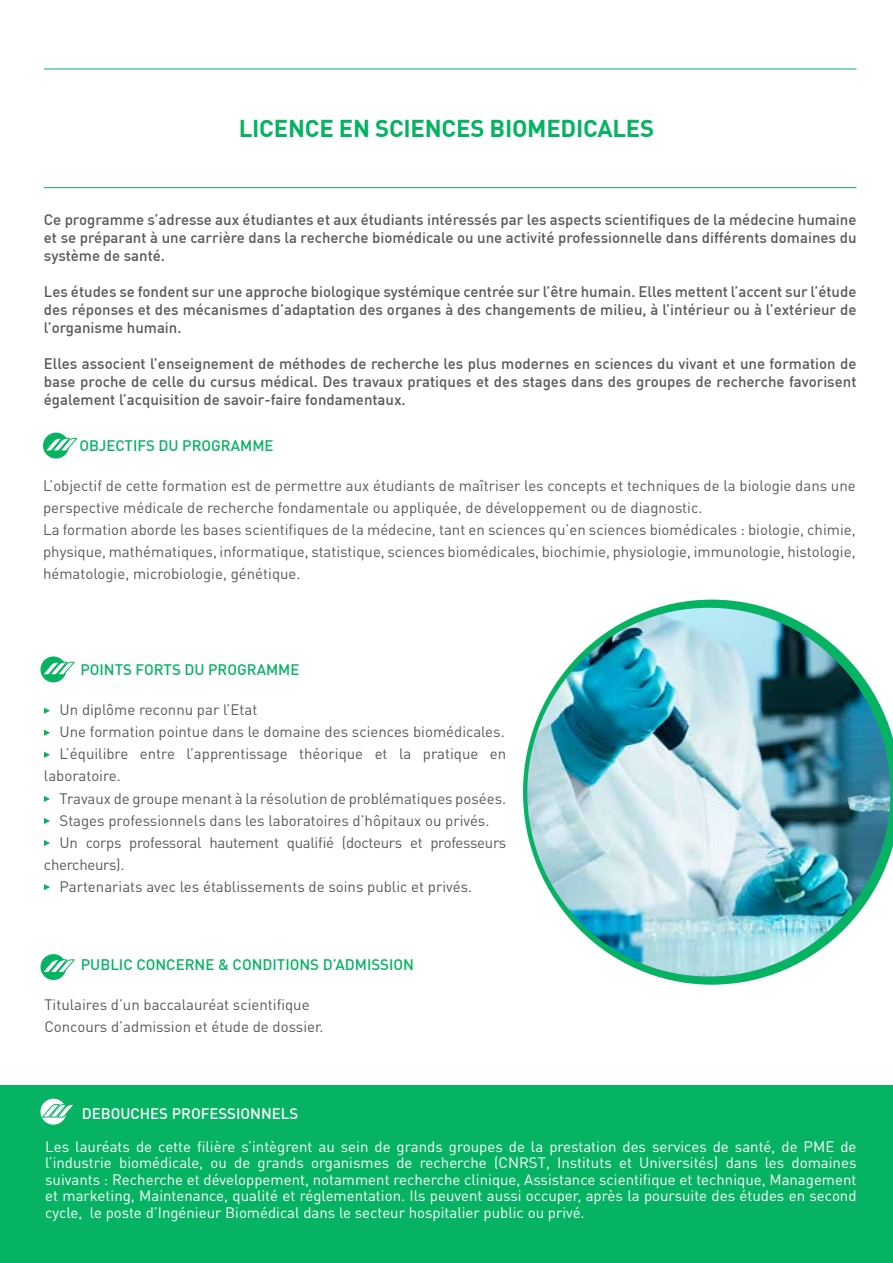
<style>
.page{position:relative;width:893px;height:1263px;background:#fff}
.page>*{position:absolute;margin:0;border:0;box-sizing:border-box;transform-origin:0 0}
.t1{font:700 23.85px "DIN Pro";letter-spacing:-.01em;color:#06b363}
.t2{font:15px/22px "DIN Pro";color:#58595b}
.t3{font:500 15px/18px "DIN Pro";color:#58595b;text-align:justify}
.t4{font:15px/16.5px "DIN Pro";color:#fff;text-align:justify}
.t5{font:500 15px "DIN Pro";color:#06b363}
.t6{font:15px "DIN Pro";letter-spacing:-.02em;color:#58595b}
.t7{font:500 15px "DIN Pro";color:#fff}
</style>
<div class="page">
<svg style="left:523px;top:600px;width:370px;height:385px"></svg>
<div style="left:0;top:1086px;width:893px;height:177px;background:#06b363"></div>
<svg style="left:44px;top:708px;width:6px;height:6px"></svg>
<svg style="left:44px;top:730px;width:6px;height:6px"></svg>
<svg style="left:44px;top:752px;width:6px;height:6px"></svg>
<svg style="left:44px;top:796px;width:6px;height:6px"></svg>
<svg style="left:44px;top:818px;width:6px;height:6px"></svg>
<svg style="left:44px;top:840px;width:6px;height:6px"></svg>
<svg style="left:44px;top:884px;width:6px;height:6px"></svg>
<div style="left:43px;top:433px;width:26px;height:26px;background:#06b363;border-radius:50%"></div>
<svg style="left:45px;top:438px;width:32px;height:13px"></svg>
<div style="left:40px;top:656px;width:26px;height:26px;background:#06b363;border-radius:50%"></div>
<svg style="left:42px;top:662px;width:32px;height:13px"></svg>
<hr style="left:44px;top:69px;width:812px;height:1px;background:#06b363">
<hr style="left:44px;top:187px;width:812px;height:1px;background:#06b363">
<div style="left:40px;top:954px;width:26px;height:26px;background:#06b363;border-radius:50%"></div>
<svg style="left:42px;top:959px;width:32px;height:14px"></svg>
<svg style="left:40px;top:1099px;width:26px;height:26px"></svg>
<svg style="left:42px;top:1104px;width:31px;height:13px"></svg>
<img style="left:527px;top:608px;width:363px;height:368px">
<h1 class="t1" style="left:239px;top:113px;width:417px">LICENCE EN SCIENCES BIOMEDICALES</h1>
<p class="t3" style="left:44px;top:211px;width:814px">Ce programme s’adresse aux étudiantes et aux étudiants intéressés par les aspects scientifiques de la médecine humaine et se préparant à une carrière dans la recherche biomédicale ou une activité professionnelle dans différents domaines du système de santé.</p>
<p class="t3" style="left:44px;top:283px;width:814px">Les études se fondent sur une approche biologique systémique centrée sur l’être humain. Elles mettent l’accent sur l’étude des réponses et des mécanismes d’adaptation des organes à des changements de milieu, à l’intérieur ou à l’extérieur de l’organisme humain.</p>
<p class="t3" style="left:44px;top:355px;width:814px">Elles associent l’enseignement de méthodes de recherche les plus modernes en sciences du vivant et une formation de base proche de celle du cursus médical. Des travaux pratiques et des stages dans des groupes de recherche favorisent également l’acquisition de savoir-faire fondamentaux.</p>
<p class="t5" style="left:80px;top:436px;width:196px">OBJECTIFS DU PROGRAMME</p>
<p class="t2" style="left:43px;top:474px;width:814px">L’objectif de cette formation est de permettre aux étudiants de maîtriser les concepts et techniques de la biologie dans une perspective médicale de recherche fondamentale ou appliquée, de développement ou de diagnostic.<br>La formation aborde les bases scientifiques de la médecine, tant en sciences qu’en sciences biomédicales : biologie, chimie, physique, mathématiques, informatique, statistique, sciences biomédicales, biochimie, physiologie, immunologie, histologie, hématologie, microbiologie, génétique.</p>
<p class="t5" style="left:80px;top:660px;width:221px">POINTS FORTS DU PROGRAMME</p>
<p class="t2" style="left:60px;top:698px;width:199px">Un diplôme reconnu par l’Etat</p>
<p class="t2" style="left:60px;top:720px;width:447px">Une formation pointue dans le domaine des sciences biomédicales.</p>
<p class="t2" style="left:60px;top:742px;width:448px">L’équilibre entre l’apprentissage théorique et la pratique en</p>
<p class="t2" style="left:44px;top:764px;width:78px">laboratoire.</p>
<p class="t2" style="left:60px;top:786px;width:448px">Travaux de groupe menant à la résolution de problématiques posées.</p>
<p class="t2" style="left:60px;top:808px;width:431px">Stages professionnels dans les laboratoires d’hôpitaux ou privés.</p>
<p class="t6" style="left:60px;top:832px;width:448px">Un corps professoral hautement qualifié (docteurs et professeurs</p>
<p class="t6" style="left:44px;top:854px;width:82px">chercheurs).</p>
<p class="t2" style="left:60px;top:875px;width:414px">Partenariats avec les établissements de soins public et privés.</p>
<p class="t5" style="left:81px;top:954px;width:335px">PUBLIC CONCERNE &amp; CONDITIONS D’ADMISSION</p>
<p class="t2" style="left:44px;top:993px;width:281px">Titulaires d’un baccalauréat scientifique<br>Concours d’admission et étude de dossier.</p>
<p class="t7" style="left:82px;top:1104px;width:218px">DEBOUCHES PROFESSIONNELS</p>
<p class="t4" style="left:45px;top:1137px;width:813px">Les lauréats de cette filière s’intègrent au sein de grands groupes de la prestation des services de santé, de PME de l’industrie biomédicale, ou de grands organismes de recherche (CNRST, Instituts et Universités) dans les domaines suivants : Recherche et développement, notamment recherche clinique, Assistance scientifique et technique, Management et marketing, Maintenance, qualité et réglementation. Ils peuvent aussi occuper, après la poursuite des études en second cycle, le poste d’Ingénieur Biomédical dans le secteur hospitalier public ou privé.</p>
</div>
